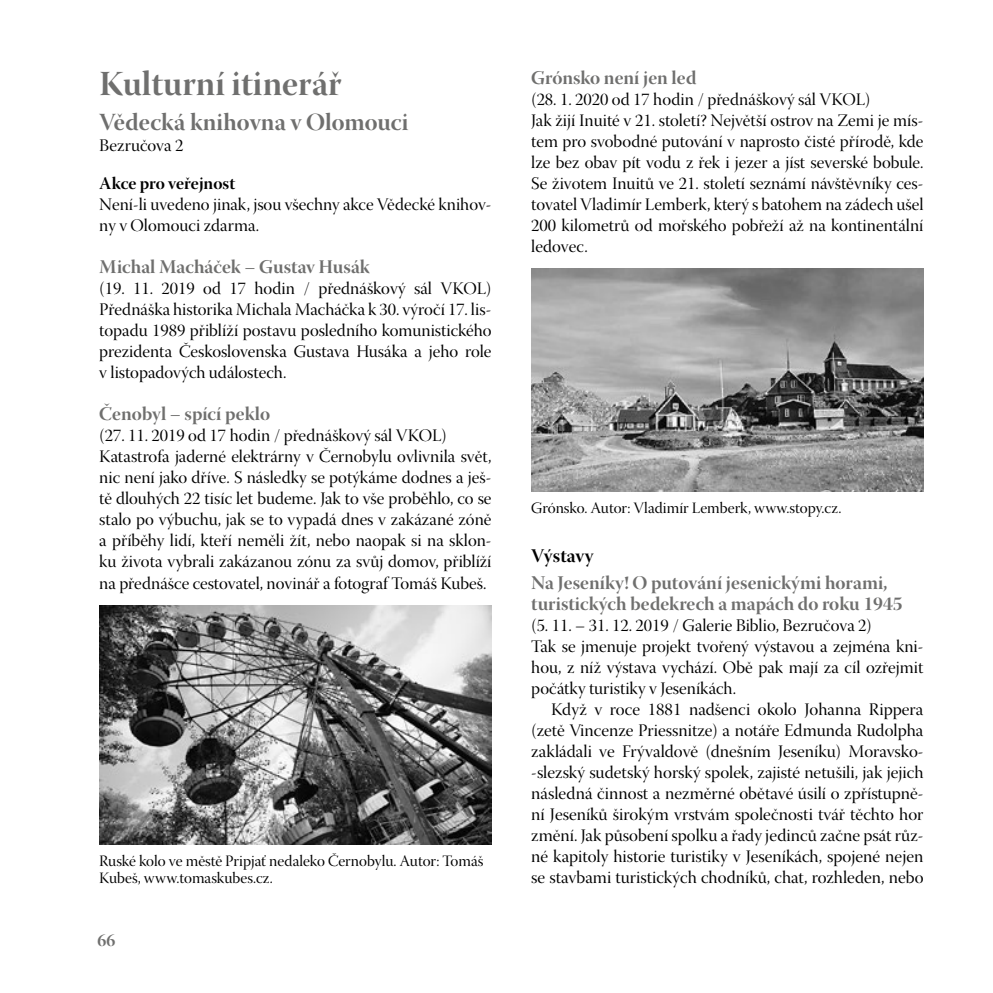
<style>
.page{position:relative;width:993px;height:993px;background:#fff}
.page>*{position:absolute;margin:0;border:0;box-sizing:border-box;transform-origin:0 0}
.Nad_nadpis{font:35px "Warnock Pro Bold Disp";color:#6f6f6e}
.Nadpis{font:24.5px "Warnock Pro Bold Disp";color:#6f6f6e}
.Výstava{font:19.25px/21px "Warnock Pro Bold Disp";color:#6f6f6e}
.Přednášky{font:19.25px "Warnock Pro Bold Disp";letter-spacing:.005em;color:#000}
.Bez{font:17.5px/21px "Warnock Pro Disp";color:#000;text-align:justify}
.t1{font:17.5px "Warnock Pro Bold Disp";color:#000}
.t2{font:17.5px "Warnock Pro Bold Disp";color:#6f6f6e}
.Popiska_foto{font:15.75px/17.5px "Warnock Pro Disp";color:#000}
</style>
<div class="page">
<img style="left:531px;top:268px;width:392px;height:223px">
<img style="left:99px;top:605px;width:392px;height:238px">
<p class="Nad_nadpis" style="left:99px;top:63px;width:244px">Kulturní itinerář</p>
<p class="Nadpis" style="left:99px;top:107px;width:311px">Vědecká knihovna v Olomouci</p>
<p class="Bez" style="left:99px;top:136px;width:85px">Bezručova 2</p>
<p class="t1" style="left:99px;top:173px;width:137px">Akce pro veřejnost</p>
<p class="Bez" style="left:99px;top:196px;width:393px">Není-li uvedeno jinak, jsou všechny akce Vědecké knihov&shy;ny v Olomouci zdarma.</p>
<p class="Výstava" style="left:99px;top:256px;width:272px">Michal Macháček – Gustav Husák</p>
<p class="Bez" style="left:99px;top:280px;width:393px">(19. 11. 2019 od 17 hodin / přednáškový sál VKOL)<br>Přednáška historika Michala Macháčka k 30. výročí 17. lis&shy;topadu 1989 přiblíží postavu posledního komunistického prezidenta Československa Gustava Husáka a jeho role v listopadových událostech.</p>
<p class="Výstava" style="left:99px;top:403px;width:172px">Čenobyl – spící peklo</p>
<p class="Bez" style="left:99px;top:427px;width:349px">(27. 11. 2019 od 17 hodin / přednáškový sál VKOL)</p>
<p class="Bez" style="left:99px;top:448px;width:393px">Katastrofa jaderné elektrárny v Černobylu ovlivnila svět, nic není jako dříve. S následky se potýkáme dodnes a ješ&shy;tě dlouhých 22 tisíc let budeme. Jak to vše proběhlo, co se stalo po výbuchu, jak se to vypadá dnes v zakázané zóně a příběhy lidí, kteří neměli žít, nebo naopak si na sklon&shy;ku života vybrali zakázanou zónu za svůj domov, přiblíží na přednášce cestovatel, novinář a fotograf Tomáš Kubeš.</p>
<p class="Popiska_foto" style="left:99px;top:853px;width:385px">Ruské kolo ve městě Pripjať nedaleko Černobylu. Autor: Tomáš<br>Kubeš, www.tomaskubes.cz.</p>
<p class="t2" style="left:98px;top:929px;width:19px">66</p>
<p class="Výstava" style="left:531px;top:67px;width:167px">Grónsko není jen led</p>
<p class="Bez" style="left:531px;top:91px;width:341px">(28. 1. 2020 od 17 hodin / přednáškový sál VKOL)</p>
<p class="Bez" style="left:531px;top:112px;width:393px">Jak žijí Inuité v 21. století? Největší ostrov na Zemi je mís&shy;tem pro svobodné putování v naprosto čisté přírodě, kde lze bez obav pít vodu z řek i jezer a jíst severské bobule.<br>Se životem Inuitů ve 21. století seznámí návštěvníky ces&shy;tovatel Vladimír Lemberk, který s batohem na zádech ušel 200 kilometrů od mořského pobřeží až na kontinentální ledovec.</p>
<p class="Popiska_foto" style="left:531px;top:501px;width:311px">Grónsko. Autor: Vladimír Lemberk, www.stopy.cz.</p>
<p class="Přednášky" style="left:531px;top:544px;width:64px">Výstavy</p>
<p class="Výstava" style="left:531px;top:571px;width:373px">Na Jeseníky! O putování jesenickými horami, turistických bedekrech a mapách do roku 1945</p>
<p class="Bez" style="left:531px;top:616px;width:342px">(5. 11. – 31. 12. 2019 / Galerie Biblio, Bezručova 2)</p>
<p class="Bez" style="left:531px;top:637px;width:393px">Tak se jmenuje projekt tvořený výstavou a zejména kni&shy;hou, z níž výstava vychází. Obě pak mají za cíl ozřejmit počátky turistiky v Jeseníkách.</p>
<p class="Bez" style="left:531px;top:700px;width:393px;text-indent:20px">Když v roce 1881 nadšenci okolo Johanna Rippera (zetě Vincenze Priessnitze) a notáře Edmunda Rudolpha zakládali ve Frývaldově (dnešním Jeseníku) Moravsko--slezský sudetský horský spolek, zajisté netušili, jak jejich následná činnost a nezměrné obětavé úsilí o zpřístupně&shy;ní Jeseníků širokým vrstvám společnosti tvář těchto hor změní. Jak působení spolku a řady jedinců začne psát růz&shy;né kapitoly historie turistiky v Jeseníkách, spojené nejen se stavbami turistických chodníků, chat, rozhleden, nebo</p>
</div>
